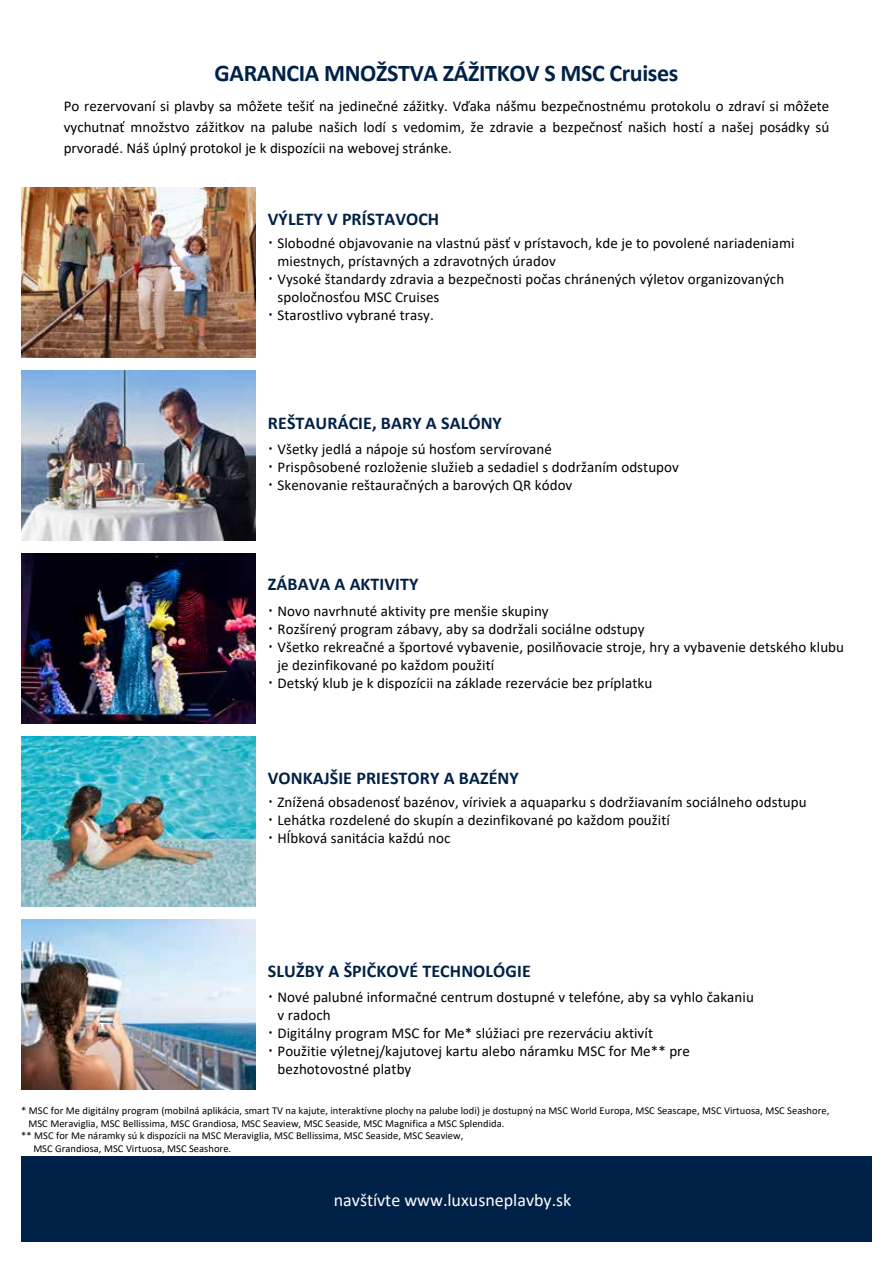
<style>
.page{position:relative;width:893px;height:1263px;background:#fff}
.page>*{position:absolute;margin:0;border:0;box-sizing:border-box;transform-origin:0 0}
.t1{font:700 24px "Calibri";letter-spacing:-.015em;color:#002147}
.t2{font:700 18px "Calibri";letter-spacing:.005em;color:#002147}
.t3{font:18px "Calibri";color:#fff}
.t4{font:15px/18px "Calibri";letter-spacing:.005em;color:#000}
.t5{font:10.5px "Calibri";letter-spacing:.005em;color:#000}
.s1{font-family:"Open Sans";font-weight:300}
</style>
<div class="page">
<img style="left:21px;top:188px;width:234px;height:170px">
<img style="left:21px;top:370px;width:234px;height:171px">
<img style="left:21px;top:553px;width:234px;height:170px">
<img style="left:21px;top:736px;width:234px;height:170px">
<img style="left:21px;top:919px;width:234px;height:170px">
<div style="left:21px;top:1156px;width:851px;height:85px;background:#002147"></div>
<h1 class="t1" style="left:215px;top:56px;width:465px">GARANCIA MNOŽSTVA ZÁŽITKOV S MSC Cruises</h1>
<p class="t4" style="left:64px;top:95px;width:767px;line-height:21px;text-align:justify">Po rezervovaní si plavby sa môžete tešiť na jedinečné zážitky. Vďaka nášmu bezpečnostnému protokolu o zdraví si môžete vychutnať množstvo zážitkov na palube našich lodí s vedomim, že zdravie a bezpečnosť našich hostí a našej posádky sú prvoradé. Náš úplný protokol je k dispozícii na webovej stránke.</p>
<p class="t2" style="left:268px;top:206px;width:173px">VÝLETY V PRÍSTAVOCH</p>
<p class="t4" style="left:277px;top:233px;width:518px;text-indent:-10px"><span class="s1">•</span> Slobodné objavovanie na vlastnú päsť v prístavoch, kde je to povolené nariadeniami miestnych, prístavných a zdravotných úradov</p>
<p class="t4" style="left:277px;top:269px;width:508px;text-indent:-10px"><span class="s1">•</span> Vysoké štandardy zdravia a bezpečnosti počas chránených výletov organizovaných spoločnosťou MSC Cruises</p>
<p class="t4" style="left:268px;top:305px;width:168px"><span class="s1">•</span> Starostlivo vybrané trasy.</p>
<p class="t2" style="left:268px;top:410px;width:236px">REŠTAURÁCIE, BARY A SALÓNY</p>
<p class="t4" style="left:268px;top:439px;width:285px"><span class="s1">•</span> Všetky jedlá a nápoje sú hosťom servírované</p>
<p class="t4" style="left:268px;top:457px;width:413px"><span class="s1">•</span> Prispôsobené rozloženie služieb a sedadiel s dodržaním odstupov</p>
<p class="t4" style="left:268px;top:475px;width:306px"><span class="s1">•</span> Skenovanie reštauračných a barových QR kódov</p>
<p class="t2" style="left:268px;top:572px;width:152px">ZÁBAVA A AKTIVITY</p>
<p class="t4" style="left:268px;top:601px;width:282px"><span class="s1">•</span> Novo navrhnuté aktivity pre menšie skupiny</p>
<p class="t4" style="left:268px;top:619px;width:378px"><span class="s1">•</span> Rozšírený program zábavy, aby sa dodržali sociálne odstupy</p>
<p class="t4" style="left:277px;top:637px;width:568px;text-indent:-10px"><span class="s1">•</span> Všetko rekreačné a športové vybavenie, posilňovacie stroje, hry a vybavenie detského klubu je dezinfikované po každom použití</p>
<p class="t4" style="left:268px;top:673px;width:386px"><span class="s1">•</span> Detský klub je k dispozícii na základe rezervácie bez príplatku</p>
<p class="t2" style="left:268px;top:765px;width:253px">VONKAJŠIE PRIESTORY A BAZÉNY</p>
<p class="t4" style="left:268px;top:792px;width:540px"><span class="s1">•</span> Znížená obsadenosť bazénov, víriviek a aquaparku s dodržiavaním sociálneho odstupu</p>
<p class="t4" style="left:268px;top:810px;width:404px"><span class="s1">•</span> Lehátka rozdelené do skupín a dezinfikované po každom použití</p>
<p class="t4" style="left:268px;top:828px;width:184px"><span class="s1">•</span> Hĺbková sanitácia každú noc</p>
<p class="t2" style="left:268px;top:958px;width:264px">SLUŽBY A ŠPIČKOVÉ TECHNOLÓGIE</p>
<p class="t4" style="left:277px;top:988px;width:478px;text-indent:-10px"><span class="s1">•</span> Nové palubné informačné centrum dostupné v telefóne, aby sa vyhlo čakaniu v radoch</p>
<p class="t4" style="left:268px;top:1024px;width:387px"><span class="s1">•</span> Digitálny program MSC for Me* slúžiaci pre rezerváciu aktivít</p>
<p class="t4" style="left:277px;top:1042px;width:414px;text-indent:-10px"><span class="s1">•</span> Použitie výletnej/kajutovej kartu alebo náramku MSC for Me** pre bezhotovostné platby</p>
<p class="t5" style="left:21px;top:1103px;width:810px">* MSC for Me digitálny program (mobilná aplikácia, smart TV na kajute, interaktívne plochy na palube lodi) je dostupný na MSC World Europa, MSC Seascape, MSC Virtuosa, MSC Seashore,</p>
<p class="t5" style="left:29px;top:1116px;width:477px">MSC Meraviglia, MSC Bellissima, MSC Grandiosa, MSC Seaview, MSC Seaside, MSC Magnifica a MSC Splendida.</p>
<p class="t5" style="left:21px;top:1128px;width:444px">** MSC for Me náramky sú k dispozícii na MSC Meraviglia, MSC Bellissima, MSC Seaside, MSC Seaview,</p>
<p class="t5" style="left:33px;top:1141px;width:199px">MSC Grandiosa, MSC Virtuosa, MSC Seashore.</p>
<p class="t3" style="left:334px;top:1187px;width:239px">navštívte www.luxusneplavby.sk</p>
</div>
